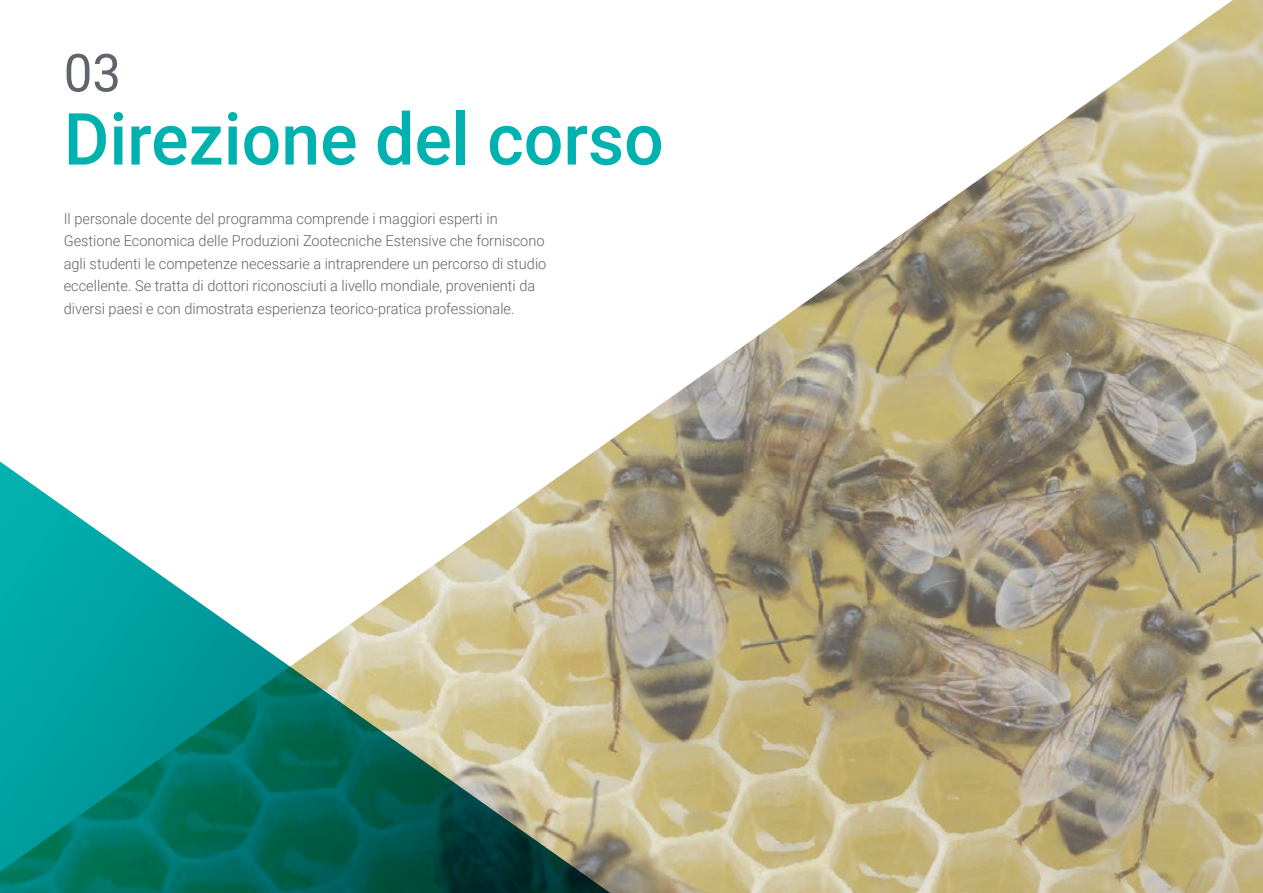
<style>
.page{position:relative;width:1263px;height:893px;background:#fff}
.page>*{position:absolute;margin:0;border:0;box-sizing:border-box;transform-origin:0 0}
.t1{font:500 72px "Roboto";color:#00b2af}
.t2{font:52.5px "Roboto";color:#61646a}
.t3{font:300 15px/22.5px "Roboto";color:#61646a}
</style>
<div class="page">
<img style="left:602px;top:0;width:661px;height:893px">
<svg style="left:0;top:446px;width:640px;height:447px"></svg>
<h2 class="t2" style="left:64px;top:36px;width:59px">03</h2>
<h1 class="t1" style="left:64px;top:89px;width:601px">Direzione del corso</h1>
<p class="t3" style="left:64px;top:207px;width:484px">Il personale docente del programma comprende i maggiori esperti in Gestione Economica delle Produzioni Zootecniche Estensive che forniscono agli studenti le competenze necessarie a intraprendere un percorso di studio eccellente. Se tratta di dottori riconosciuti a livello mondiale, provenienti da diversi paesi e con dimostrata esperienza teorico-pratica professionale.</p>
</div>
